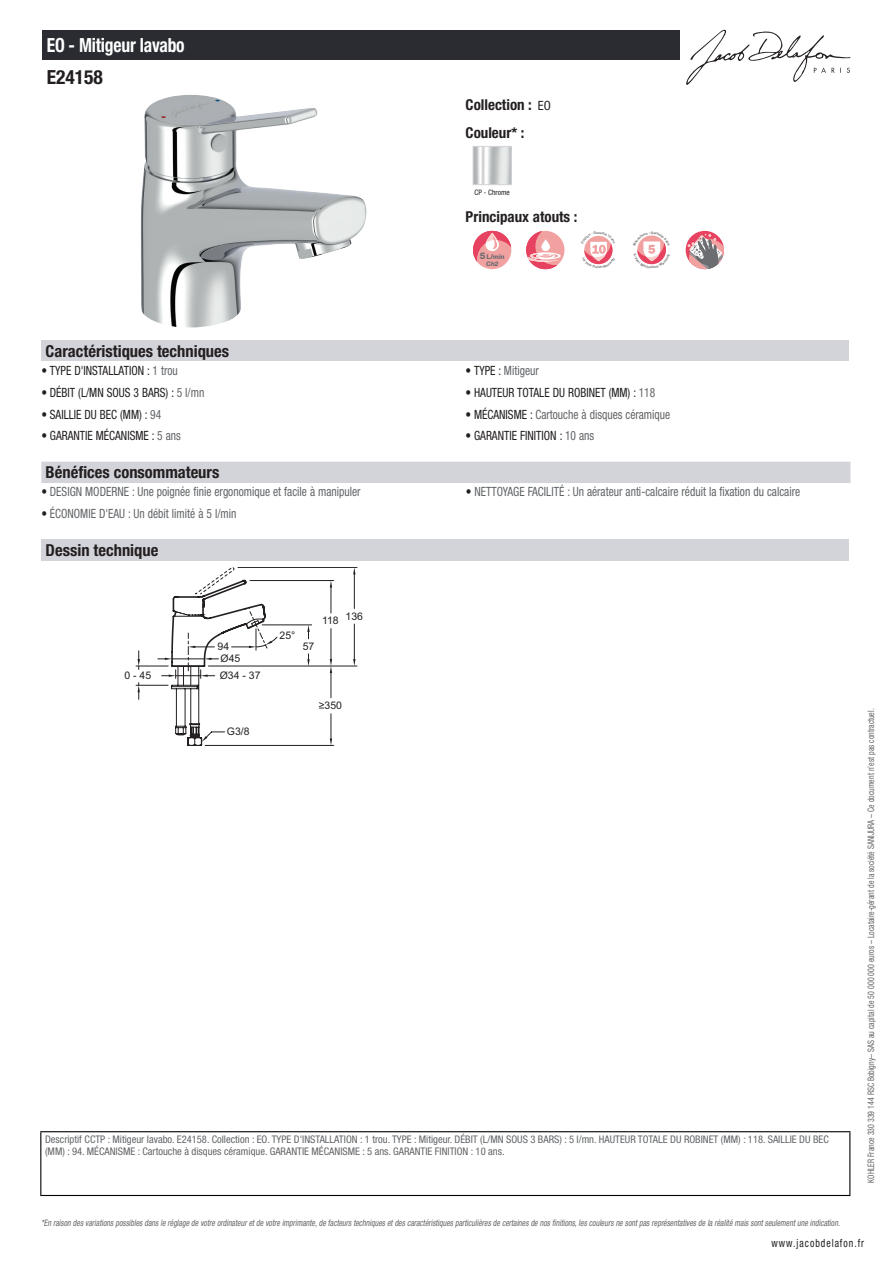
<style>
.page{position:relative;width:893px;height:1263px;background:#fff}
.page>*{position:absolute;margin:0;border:0;box-sizing:border-box;transform-origin:0 0}
.t1{font:700 condensed 19.5px "Helvetica Neue LT Std";letter-spacing:-.01em;color:#fff;scale:.9 1}
.t2{font:700 condensed 19.5px "Helvetica Neue LT Std";color:#231f20}
.t3{font:700 condensed 16.5px "Helvetica Neue LT Std";color:#231f20}
.t4{font:700 condensed 15px/27.8px "Helvetica Neue LT Std";color:#231f20}
.t5{font:condensed 12.75px "Helvetica Neue LT Std";color:#626568;scale:.9 1}
.t6{font:condensed 12.75px "Helvetica Neue LT Std";color:#231f20;scale:.9 1}
.t7{font:condensed 11.25px "Helvetica Neue LT Std";letter-spacing:.1em;color:#231f20;scale:.87 1}
.t8{font:condensed 10.5px/12px "Helvetica Neue LT Std";color:#626568}
.t9{font:10.5px "Arial";color:#231f20}
.t10{font:italic condensed 9px "Helvetica Neue LT Std";color:#626568;scale:.87 1}
.t11{font:condensed 9px "Helvetica Neue LT Std";color:#626568;scale:.87 1}
.t12{font:condensed 7.5px "Helvetica Neue LT Std";color:#231f20}
.t13{font:800 6.6px "Helvetica Neue LT Pro";color:#6c6d70}
.t14{font:italic 800 6.45px "Helvetica Neue LT Std";color:#6c6d70}
.s1{font-weight:400;font-size:12.75px}
.s2{font-size:9px}
.s3{color:#626568}
.s4{color:#231f20}
</style>
<div class="page">
<svg style="left:686px;top:30px;width:164px;height:55px"></svg>
<img style="left:141px;top:95px;width:225px;height:232px">
<img style="left:475px;top:148px;width:35px;height:35px">
<div style="left:473px;top:146px;width:39px;height:39px;border:1px solid #d3d4da"></div>
<div style="left:473px;top:231px;width:38px;height:38px;background:#f2a1a1;border-radius:50%"></div>
<svg style="left:473px;top:231px;width:38px;height:31px"></svg>
<div style="left:526px;top:231px;width:38px;height:38px;background:#f2a1a1;border-radius:50%"></div>
<svg style="left:526px;top:231px;width:35px;height:38px"></svg>
<div style="left:686px;top:231px;width:38px;height:38px;background:#e74260;border-radius:50%"></div>
<svg style="left:688px;top:234px;width:36px;height:35px"></svg>
<div style="left:41px;top:340px;width:808px;height:21px;background:#d3d4da"></div>
<div style="left:41px;top:462px;width:809px;height:21px;background:#d3d4da"></div>
<div style="left:41px;top:539px;width:808px;height:22px;background:#d3d4da"></div>
<hr style="left:208px;top:666px;width:149px;height:1px;background:#231f20">
<hr style="left:238px;top:567px;width:119px;height:1px;background:#231f20">
<hr style="left:354px;top:624px;width:1px;height:35px;background:#231f20">
<hr style="left:354px;top:574px;width:1px;height:34px;background:#231f20">
<svg style="left:353px;top:659px;width:2px;height:7px"></svg>
<svg style="left:353px;top:567px;width:2px;height:7px"></svg>
<hr style="left:250px;top:580px;width:84px;height:1px;background:#231f20">
<hr style="left:331px;top:629px;width:1px;height:30px;background:#231f20">
<svg style="left:330px;top:581px;width:2px;height:32px"></svg>
<hr style="left:205px;top:745px;width:129px;height:1px;background:#231f20">
<svg style="left:330px;top:714px;width:2px;height:31px"></svg>
<svg style="left:330px;top:659px;width:2px;height:39px"></svg>
<hr style="left:136px;top:666px;width:32px;height:1px;background:#231f20">
<hr style="left:136px;top:685px;width:32px;height:1px;background:#231f20">
<hr style="left:262px;top:625px;width:50px;height:1px;background:#231f20">
<svg style="left:138px;top:567px;width:172px;height:179px"></svg>
<div style="left:43px;top:30px;width:637px;height:30px;background:#2a2c32"></div>
<hr style="left:40px;top:1131px;width:810px;height:1px;background:#040503">
<hr style="left:40px;top:1132px;width:1px;height:63px;background:#040503">
<hr style="left:849px;top:1132px;width:1px;height:63px;background:#040503">
<hr style="left:40px;top:1195px;width:810px;height:1px;background:#040503">
<svg style="left:584px;top:236px;width:29px;height:29px"></svg>
<svg style="left:637px;top:235px;width:29px;height:30px"></svg>
<h1 class="t1" style="left:47px;top:33px;width:155px">EO - Mitigeur lavabo</h1>
<h1 class="t2" style="left:47px;top:65px;width:58px">E24158</h1>
<h3 class="t4" style="left:466px;top:90px;width:87px">Collection : <span class="s1">EO<br></span>Couleur* :</h3>
<p class="t12" style="left:474px;top:188px;width:37px">CP - Chrome</p>
<h3 class="t4" style="left:466px;top:203px;width:113px">Principaux atouts :</h3>
<p class="t13" style="left:480px;top:252px;width:26px"><span class="s2">5</span> L/min</p>
<p class="t14" style="left:486px;top:260px;width:14px">Ch2</p>
<h2 class="t3" style="left:46px;top:341px;width:185px">Caractéristiques techniques</h2>
<p class="t6" style="left:41px;top:363px;width:153px">• TYPE D'INSTALLATION : <span class="s3">1 trou</span></p>
<p class="t5" style="left:466px;top:363px;width:83px"><span class="s4">• TYPE :</span> Mitigeur</p>
<p class="t6" style="left:41px;top:385px;width:183px">• DÉBIT (L/MN SOUS 3 BARS) : <span class="s3">5 l/mn</span></p>
<p class="t6" style="left:466px;top:385px;width:212px">• HAUTEUR TOTALE DU ROBINET (MM) : <span class="s3">118</span></p>
<p class="t6" style="left:41px;top:407px;width:135px">• SAILLIE DU BEC (MM) : <span class="s3">94</span></p>
<p class="t5" style="left:466px;top:407px;width:229px"><span class="s4">• MÉCANISME :</span> Cartouche à disques céramique</p>
<p class="t6" style="left:41px;top:428px;width:156px">• GARANTIE MÉCANISME : <span class="s3">5 ans</span></p>
<p class="t6" style="left:466px;top:428px;width:144px">• GARANTIE FINITION : <span class="s3">10 ans</span></p>
<h2 class="t3" style="left:46px;top:462px;width:175px">Bénéfices consommateurs</h2>
<p class="t5" style="left:41px;top:484px;width:356px"><span class="s4">•</span> DESIGN MODERNE : Une poignée finie ergonomique et facile à manipuler</p>
<p class="t5" style="left:466px;top:484px;width:373px"><span class="s4">•</span> NETTOYAGE FACILITÉ : Un aérateur anti-calcaire réduit la fixation du calcaire</p>
<p class="t5" style="left:41px;top:506px;width:218px"><span class="s4">•</span> ÉCONOMIE D'EAU : Un débit limité à 5 l/min</p>
<h2 class="t3" style="left:46px;top:540px;width:114px">Dessin technique</h2>
<p class="t9" style="left:124px;top:668px;width:28px">0 - 45</p>
<p class="t9" style="left:218px;top:639px;width:13px">94</p>
<p class="t9" style="left:221px;top:651px;width:21px">Ø45</p>
<p class="t9" style="left:220px;top:668px;width:42px">Ø34 - 37</p>
<p class="t9" style="left:227px;top:724px;width:24px">G3/8</p>
<p class="t9" style="left:280px;top:628px;width:17px">25°</p>
<p class="t9" style="left:303px;top:639px;width:13px">57</p>
<p class="t9" style="left:322px;top:613px;width:18px">118</p>
<p class="t9" style="left:346px;top:609px;width:19px">136</p>
<p class="t9" style="left:319px;top:698px;width:25px">≥350</p>
<p class="t8" style="left:45px;top:1134px;width:785px">Descriptif CCTP : Mitigeur lavabo. E24158. Collection : EO. TYPE D'INSTALLATION : 1 trou. TYPE : Mitigeur. DÉBIT (L/MN SOUS 3 BARS) : 5 l/mn. HAUTEUR TOTALE DU ROBINET (MM) : 118. SAILLIE DU BEC (MM) : 94. MÉCANISME : Cartouche à disques céramique. GARANTIE MÉCANISME : 5 ans. GARANTIE FINITION : 10 ans.</p>
<p class="t11" style="left:866px;top:1183px;width:547px;rotate:-90deg">KOHLER France 330 339 144 RSC Bobigny– SAS au capital de 50 000 000 euros – Locataire-gérant de la société SANIJURA – Ce document n’est pas contractuel.</p>
<p class="t10" style="left:41px;top:1217px;width:922px">*En raison desvariationspossiblesdansle réglage de votre ordinateuretde votre imprimante,de facteurstechniquesetdescaractéristiquesparticulièresde certainesde nosfinitions,lescouleursne sontpasreprésentativesde la réalité maissontseulementune indication.</p>
<p class="t7" style="left:772px;top:1237px;width:108px">www.jacobdelafon.fr</p>
</div>
